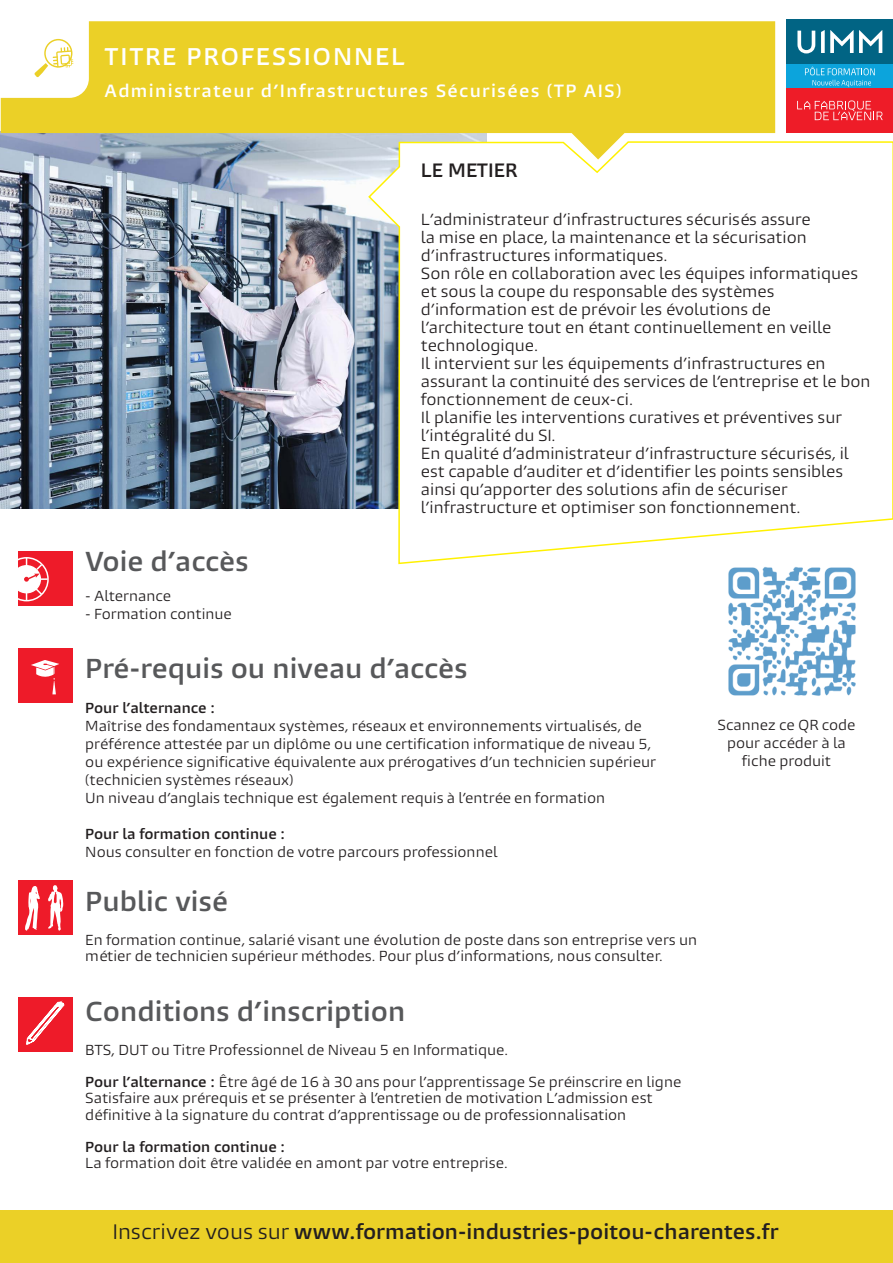
<style>
.page{position:relative;width:893px;height:1263px;background:#fff}
.page>*{position:absolute;margin:0;border:0;box-sizing:border-box;transform-origin:0 0}
.titre_rubrique{font:600 25.5px "Burlingame Pro";color:#57585a}
.Paragraphe_metier{font:600 25.5px "Burlingame Pro";color:#57585a}
.titre_qualif{font:600 22.5px "Burlingame Pro";letter-spacing:.08em;color:#fff}
.Pied_de_page{font:600 19.5px "Burlingame Pro";color:#231f20}
.titre_métier{font:600 18px "Burlingame Pro";color:#231f20}
.titre_qualif-2{font:600 16.5px "Burlingame Pro";letter-spacing:.08em;color:#fff}
.Paragraphe_metier-2{font:15px/18px "Burlingame Pro";color:#231f20}
.Paragraphe_metier-3{font:13.5px/18px "Burlingame Pro";color:#231f20}
.Paragraphe_metier-4{font:600 13.5px "Burlingame Pro";color:#231f20}
.liste_puce_carrée_bl{font:13.5px/18px "Burlingame Pro";color:#231f20;text-align:center}
.s1{font-weight:600}
.s2{font-weight:400}
</style>
<div class="page">
<img style="left:0;top:132px;width:367px;height:376px">
<svg style="left:1px;top:21px;width:774px;height:139px;fill:#ebd027"></svg>
<div style="left:18px;top:552px;width:54px;height:54px;background:#ee1b29"></div>
<svg style="left:18px;top:557px;width:31px;height:44px"></svg>
<div style="left:787px;top:19px;width:106px;height:45px;background:#016484"></div>
<svg style="left:797px;top:31px;width:18px;height:22px"></svg>
<svg style="left:821px;top:30px;width:61px;height:23px"></svg>
<div style="left:787px;top:88px;width:106px;height:45px;background:#ee1c28"></div>
<svg style="left:797px;top:100px;width:86px;height:20px"></svg>
<div style="left:787px;top:64px;width:106px;height:24px;background:#0ca4dc"></div>
<svg style="left:805px;top:67px;width:70px;height:20px"></svg>
<svg style="left:1px;top:21px;width:88px;height:77px"></svg>
<svg style="left:367px;top:141px;width:526px;height:424px"></svg>
<div style="left:0;top:1210px;width:893px;height:53px;background:#ebd027"></div>
<div style="left:18px;top:649px;width:54px;height:54px;background:#ee1b29"></div>
<svg style="left:31px;top:660px;width:28px;height:34px"></svg>
<div style="left:18px;top:880px;width:54px;height:54px;background:#ee1b29"></div>
<svg style="left:48px;top:885px;width:15px;height:46px"></svg>
<svg style="left:25px;top:886px;width:15px;height:45px"></svg>
<div style="left:18px;top:997px;width:54px;height:54px;background:#ee1b29"></div>
<svg style="left:26px;top:1002px;width:38px;height:43px"></svg>
<img style="left:711px;top:551px;width:162px;height:145px">
<p class="titre_qualif" style="left:105px;top:42px;width:302px">TITRE PROFESSIONNEL</p>
<p class="titre_qualif-2" style="left:105px;top:80px;width:519px">Administrateur d’Infrastructures Sécurisées (TP AIS)</p>
<p class="titre_métier" style="left:421px;top:159px;width:98px">LE METIER</p>
<p class="Paragraphe_metier-2" style="left:421px;top:210px;width:391px">L’administrateur d’infrastructures sécurisés assure la mise en place, la maintenance et la sécurisation d’infrastructures informatiques.</p>
<p class="Paragraphe_metier-2" style="left:421px;top:264px;width:439px">Son rôle en collaboration avec les équipes informatiques et sous la coupe du responsable des systèmes d’information est de prévoir les évolutions de l’architecture tout en étant continuellement en veille technologique.</p>
<p class="Paragraphe_metier-2" style="left:421px;top:354px;width:451px">Il intervient sur les équipements d’infrastructures en assurant la continuité des services de l’entreprise et le bon fonctionnement de ceux-ci.</p>
<p class="Paragraphe_metier-2" style="left:421px;top:408px;width:423px">Il planifie les interventions curatives et préventives sur l’intégralité du SI.</p>
<p class="Paragraphe_metier-2" style="left:421px;top:444px;width:430px">En qualité d’administrateur d’infrastructure sécurisés, il est capable d’auditer et d’identifier les points sensibles ainsi qu’apporter des solutions afin de sécuriser l’infrastructure et optimiser son fonctionnement.</p>
<p class="titre_rubrique" style="left:85px;top:545px;width:165px">Voie d’accès</p>
<p class="Paragraphe_metier-3" style="left:85px;top:587px;width:87px">- Alternance</p>
<p class="Paragraphe_metier-3" style="left:85px;top:605px;width:148px">- Formation continue</p>
<p class="titre_rubrique" style="left:85px;top:653px;width:384px">Pré-requis ou niveau d’accès</p>
<p class="Paragraphe_metier-4" style="left:85px;top:699px;width:131px">Pour l’alternance :</p>
<p class="Paragraphe_metier-3" style="left:85px;top:717px;width:572px">Maîtrise des fondamentaux systèmes, réseaux et environnements virtualisés, de préférence attestée par un diplôme ou une certification informatique de niveau 5, ou expérience significative équivalente aux prérogatives d’un technicien supérieur (technicien systèmes réseaux)</p>
<p class="Paragraphe_metier-3" style="left:85px;top:789px;width:521px">Un niveau d’anglais technique est également requis à l’entrée en formation</p>
<p class="Paragraphe_metier-4" style="left:85px;top:825px;width:201px">Pour la formation continue :</p>
<p class="Paragraphe_metier-3" style="left:85px;top:843px;width:414px">Nous consulter en fonction de votre parcours professionnel</p>
<p class="Paragraphe_metier" style="left:85px;top:885px;width:144px">Public visé</p>
<p class="Paragraphe_metier-3" style="left:85px;top:932px;width:613px;line-height:16.2px">En formation continue, salarié visant une évolution de poste dans son entreprise vers un métier de technicien supérieur méthodes. Pour plus d’informations, nous consulter.</p>
<p class="titre_rubrique" style="left:85px;top:995px;width:322px">Conditions d’inscription</p>
<p class="Paragraphe_metier-3" style="left:85px;top:1041px;width:424px">BTS, DUT ou Titre Professionnel de Niveau 5 en Informatique.</p>
<p class="Paragraphe_metier-3" style="left:85px;top:1074px;width:598px;line-height:16.2px"><span class="s1">Pour l’alternance :</span> Être âgé de 16 à 30 ans pour l’apprentissage Se préinscrire en ligne<br>Satisfaire aux prérequis et se présenter à l’entretien de motivation L’admission est définitive à la signature du contrat d’apprentissage ou de professionnalisation</p>
<p class="Paragraphe_metier-4" style="left:85px;top:1138px;width:201px">Pour la formation continue :</p>
<p class="Paragraphe_metier-3" style="left:85px;top:1154px;width:424px">La formation doit être validée en amont par votre entreprise.</p>
<p class="liste_puce_carrée_bl" style="left:717px;top:716px;width:140px">Scannez ce QR code pour accéder à la fiche produit</p>
<p class="Pied_de_page" style="left:112px;top:1219px;width:668px"><span class="s2">Inscrivez vous sur</span> www.formation-industries-poitou-charentes.fr</p>
</div>
